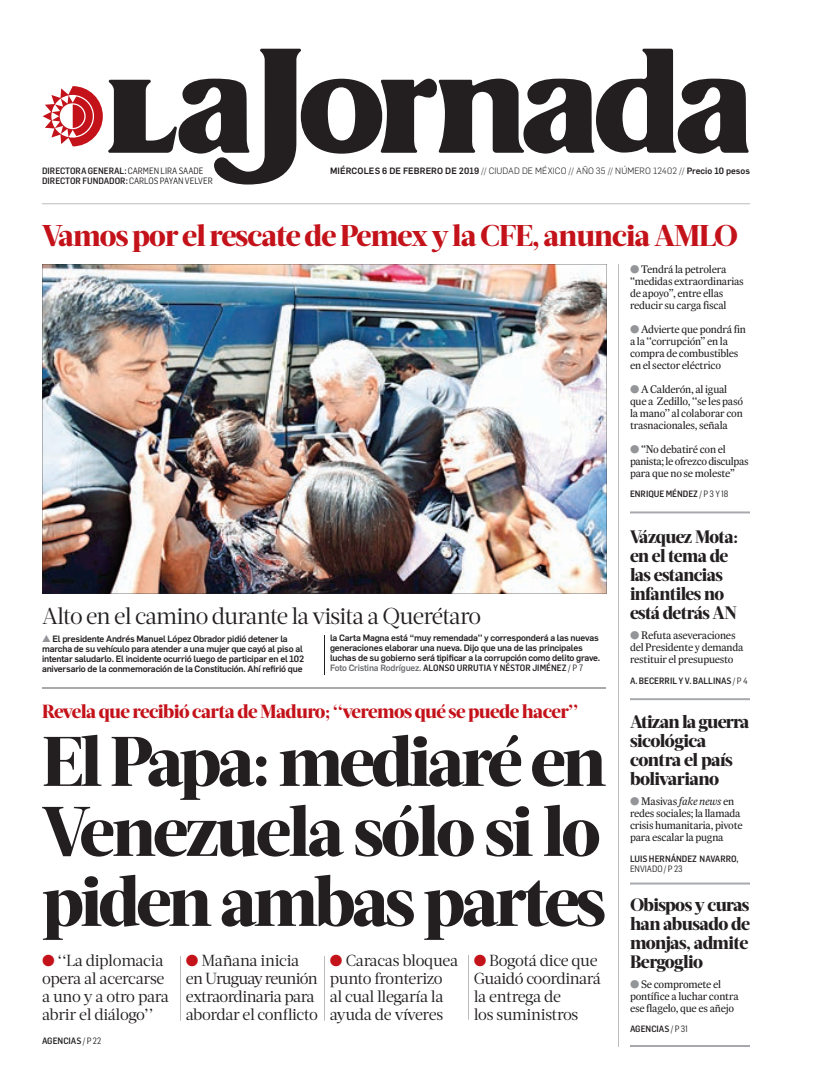
<style>
.page{position:relative;width:822px;height:1089px;background:#fff}
.page>*{position:absolute;margin:0;border:0;box-sizing:border-box;transform-origin:0 0}
.t1{font:800 70px/70px "Acta Headline";letter-spacing:-.05em;color:#231f20;text-align:justify}
.t2{font:800 30px "Acta Headline";letter-spacing:-.03em;color:#c4121a}
.t3{font:23px "Acta Headline";letter-spacing:-.035em;color:#231f20}
.t4{font:800 19px "Acta Headline";letter-spacing:-.03em;color:#c4121a}
.t5{font:800 18px/19px "Acta Headline";letter-spacing:-.03em;color:#231f20}
.t6{font:16px/18px "Acta Deck";letter-spacing:-.025em;color:#231f20}
.t7{font:11px/12px "Expresso Tx";letter-spacing:-.02em;color:#231f20}
.t8{font:500 9px/10px "Flama";letter-spacing:-.02em;color:#231f20}
.t9{font:500 9px "Flama Semicond";color:#231f20}
.t10{font:500 9px "Flama";letter-spacing:.01em;color:#231f20}
.t11{font:9px "Flama Semicond";color:#231f20}
.s1{font-weight:400}
.s2{font-weight:300}
.s3{color:#939598}
.s4{font-family:"Flama";color:#6c6d70}
.s5{color:#c4121a}
.s6{font-style:italic}
</style>
<div class="page">
<svg style="left:43px;top:49px;width:706px;height:136px"></svg>
<hr style="left:42px;top:204px;width:708px;height:1px;background:#231f20">
<hr style="left:618px;top:264px;width:1px;height:783px;background:#231f20">
<img style="left:42px;top:264px;width:565px;height:330px">
<hr style="left:42px;top:687px;width:564px;height:2px;background:#a8a9ad">
<hr style="left:181px;top:956px;width:1px;height:65px;background:#231f20">
<hr style="left:324px;top:956px;width:1px;height:65px;background:#231f20">
<hr style="left:468px;top:955px;width:1px;height:65px;background:#231f20">
<hr style="left:324px;top:635px;width:1px;height:40px;background:#231f20">
<hr style="left:630px;top:698px;width:120px;height:2px;background:#a8a9ad">
<hr style="left:630px;top:511px;width:120px;height:2px;background:#a8a9ad">
<hr style="left:630px;top:1045px;width:120px;height:2px;background:#a8a9ad">
<hr style="left:630px;top:883px;width:120px;height:2px;background:#a8a9ad">
<p class="t9" style="left:42px;top:168px;width:163px">DIRECTORA GENERAL: <span class="s1">CARMEN LIRA SAADE</span></p>
<p class="t10" style="left:330px;top:168px;width:421px">MIÉRCOLES 6 DE FEBRERO DE 2019 <span class="s2">// CIUDAD DE MÉXICO // AÑO 35 // NÚMERO 12402 //</span> Precio 10 pesos</p>
<p class="t9" style="left:42px;top:178px;width:172px">DIRECTOR FUNDADOR: <span class="s1">CARLOS PAYAN VELVER</span></p>
<h2 class="t2" style="left:42px;top:224px;width:698px">Vamos por el rescate de Pemex y la CFE, anuncia AMLO</h2>
<h3 class="t3" style="left:42px;top:607px;width:441px">Alto en el camino durante la visita a Querétaro</h3>
<p class="t8" style="left:42px;top:634px;width:264px"><span class="s3">▲</span> El presidente Andrés Manuel López Obrador pidió detener la marcha de su vehículo para atender a una mujer que cayó al piso al intentar saludarlo. El incidente ocurrió luego de participar en el 102 aniversario de la conmemoración de la Constitución. Ahí refirió que</p>
<p class="t8" style="left:330px;top:634px;width:272px">la Carta Magna está ‘‘muy remendada’’ y corresponderá a las nuevas generaciones elaborar una nueva. Dijo que una de las principales luchas de su gobierno será tipificar a la corrupción como delito grave.</p>
<p class="t9" style="left:330px;top:665px;width:255px"><span class="s4">Foto Cristina Rodríguez.</span> ALONSO URRUTIA Y NÉSTOR JIMÉNEZ <span class="s1">/ P 7</span></p>
<h3 class="t4" style="left:42px;top:704px;width:538px">Revela que recibió carta de Maduro; ‘‘veremos qué se puede hacer’’</h3>
<h1 class="t1" style="left:42px;top:732px;width:566px">El Papa: mediaré en Venezuela sólo si lo piden ambas partes</h1>
<h3 class="t6" style="left:42px;top:953px;width:129px"><span class="s5">●</span> ‘‘La diplomacia opera al acercarse a uno y a otro para abrir el diálogo’’</h3>
<h3 class="t6" style="left:186px;top:953px;width:133px"><span class="s5">●</span> Mañana inicia en Uruguay reunión extraordinaria para abordar el conflicto</h3>
<h3 class="t6" style="left:330px;top:953px;width:130px"><span class="s5">●</span> Caracas bloquea punto fronterizo al cual llegaría la ayuda de víveres</h3>
<h3 class="t6" style="left:474px;top:953px;width:129px"><span class="s5">●</span> Bogotá dice que<br>Guaidó coordinará la entrega de<br>los suministros</h3>
<p class="t9" style="left:42px;top:1038px;width:61px">AGENCIAS <span class="s1">/ P 22</span></p>
<p class="t7" style="left:630px;top:264px;width:115px"><span class="s3">●</span> Tendrá la petrolera ‘‘medidas extraordinarias de apoyo’’, entre ellas reducir su carga fiscal</p>
<p class="t7" style="left:630px;top:324px;width:118px"><span class="s3">●</span> Advierte que pondrá fin a la ‘‘corrupción’’ en la compra de combustibles en el sector eléctrico</p>
<p class="t7" style="left:630px;top:384px;width:115px"><span class="s3">●</span> A Calderón, al igual que a Zedillo, ‘‘se les pasó la mano’’ al colaborar con trasnacionales, señala</p>
<p class="t7" style="left:630px;top:444px;width:120px"><span class="s3">●</span> ‘‘No debatiré con el panista; le ofrezco disculpas para que no se moleste”</p>
<p class="t9" style="left:630px;top:491px;width:100px">ENRIQUE MÉNDEZ <span class="s1">/ P 3 Y 18</span></p>
<h3 class="t5" style="left:630px;top:529px;width:109px">Vázquez Mota: en el tema de las estancias infantiles no está detrás AN</h3>
<p class="t7" style="left:630px;top:630px;width:115px"><span class="s3">●</span> Refuta aseveraciones del Presidente y demanda restituir el presupuesto</p>
<p class="t9" style="left:630px;top:677px;width:119px">A. BECERRIL Y V. BALLINAS <span class="s1">/ P 4</span></p>
<h3 class="t5" style="left:630px;top:713px;width:121px">Atizan la guerra sicológica contra el país bolivariano</h3>
<p class="t7" style="left:630px;top:796px;width:114px"><span class="s3">●</span> Masivas <span class="s6">fake news</span> en redes sociales; la llamada crisis humanitaria, pivote para escalar la pugna</p>
<p class="t9" style="left:630px;top:855px;width:110px">LUIS HERNÁNDEZ NAVARRO,</p>
<p class="t11" style="left:630px;top:865px;width:54px">ENVIADO/ P 23</p>
<h3 class="t5" style="left:630px;top:897px;width:121px;text-align:justify">Obispos y curas han abusado de monjas, admite Bergoglio</h3>
<p class="t7" style="left:630px;top:979px;width:110px"><span class="s3">●</span> Se compromete el pontífice a luchar contra ese flagelo, que es añejo</p>
<p class="t9" style="left:630px;top:1026px;width:60px">AGENCIAS <span class="s1">/ P 31</span></p>
</div>
